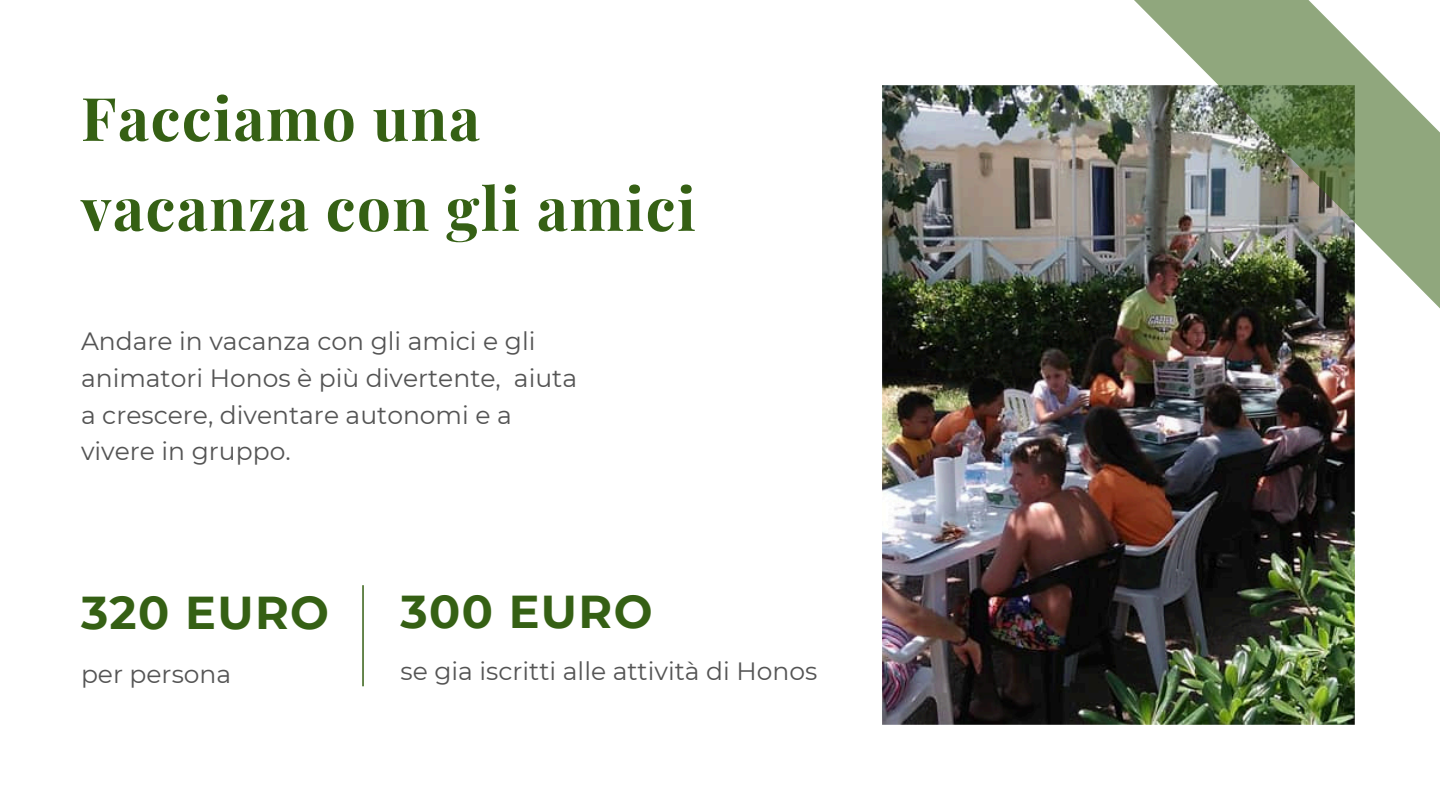
<style>
.page{position:relative;width:1440px;height:810px;background:#fff}
.page>*{position:absolute;margin:0;border:0;box-sizing:border-box;transform-origin:0 0}
.t1{font:700 60px/90px "Playfair Display";letter-spacing:.025em;color:#356014}
.t2{font:700 46px "Montserrat";letter-spacing:.03em;color:#356014}
.t3{font:25px/36.8px "Montserrat";color:#545454}
</style>
<div class="page">
<img style="left:882px;top:85px;width:473px;height:640px">
<hr style="left:362px;top:585px;width:2px;height:101px;background:#356014">
<img style="left:1049px;top:0;width:391px;height:365px">
<p class="t1" style="left:81px;top:71px;width:616px">Facciamo una vacanza con gli amici</p>
<p class="t3" style="left:81px;top:323px;width:498px">Andare in vacanza con gli amici e gli animatori Honos è più divertente, aiuta a crescere, diventare autonomi e a vivere in gruppo.</p>
<h2 class="t2" style="left:81px;top:585px;width:250px">320 EURO</h2>
<p class="t3" style="left:81px;top:655px;width:152px">per persona</p>
<h2 class="t2" style="left:400px;top:583px;width:254px">300 EURO</h2>
<p class="t3" style="left:400px;top:652px;width:418px">se gia iscritti alle attività di Honos</p>
</div>
